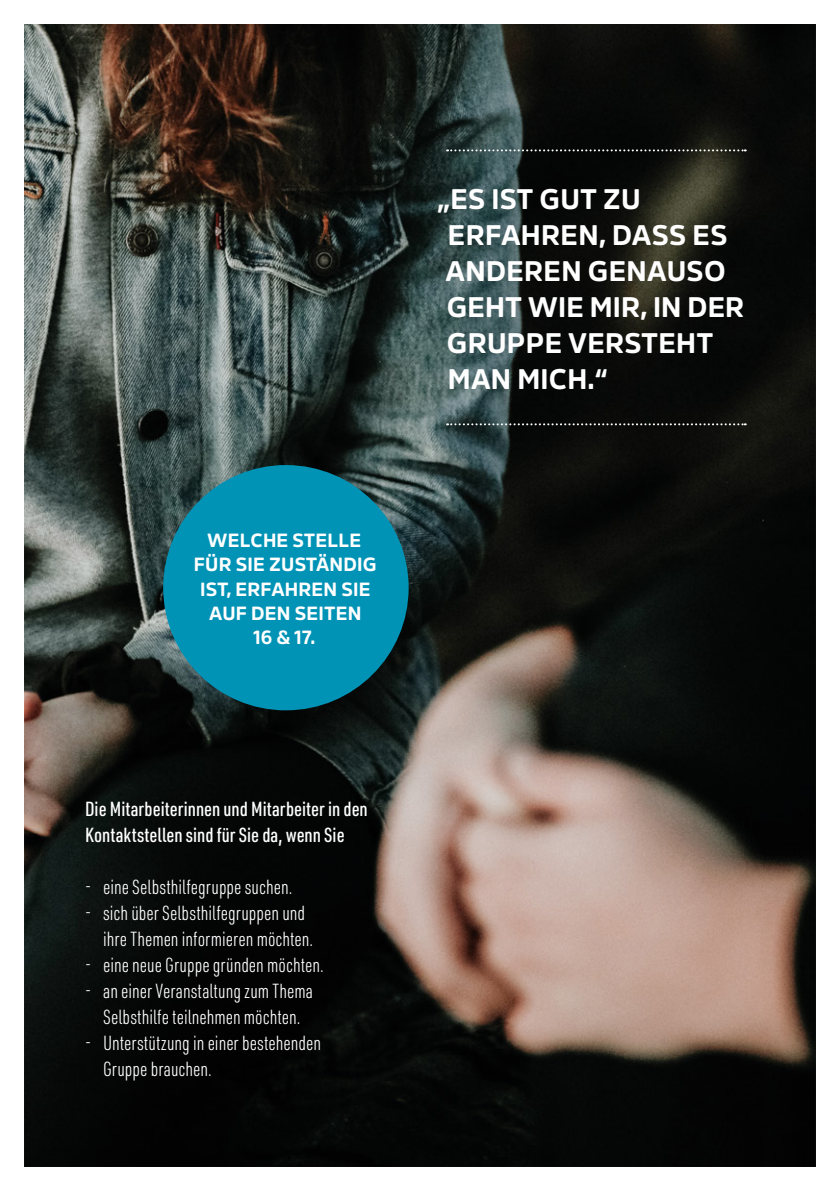
<style>
.page{position:relative;width:840px;height:1191px;background:#fff}
.page>*{position:absolute;margin:0;border:0;box-sizing:border-box;transform-origin:0 0}
.t1{font:700 28px/36px "Amsi Pro Normal";letter-spacing:.01em;color:#fff}
.t2{font:300 20px/26px "URWDIN Cond";color:#fff}
.t3{font:500 20px/26px "URWDIN Cond";color:#fff}
.t4{font:700 18.8px/24.4px "Amsi Pro Normal";letter-spacing:.01em;color:#fff;text-align:center}
</style>
<div class="page">
<img style="left:25px;top:25px;width:789px;height:1141px">
<div style="left:163px;top:465px;width:245px;height:245px;background:#0093b6;border-radius:50%"></div>
<svg style="left:447px;top:423px;width:298px;height:2px"></svg>
<svg style="left:447px;top:149px;width:298px;height:2px"></svg>
<p class="t4" style="left:194px;top:526px;width:184px">WELCHE STELLE<br>FÜR SIE ZUSTÄNDIG<br>IST, ERFAHREN SIE<br>AUF DEN SEITEN<br>16 &amp; 17.</p>
<h1 class="t1" style="left:437px;top:178px;width:308px">„ES IST GUT ZU<br>ERFAHREN, DASS ES<br>ANDEREN GENAUSO<br>GEHT WIE MIR, IN DER<br>GRUPPE VERSTEHT<br>MAN MICH.“</h1>
<p class="t3" style="left:85px;top:795px;width:284px">Die Mitarbeiterinnen und Mitarbeiter in den<br>Kontaktstellen sind für Sie da, wenn Sie</p>
<p class="t2" style="left:85px;top:873px;width:208px">- eine Selbsthilfegruppe suchen.</p>
<p class="t2" style="left:103px;top:899px;width:211px;text-indent:-18px">- sich über Selbsthilfegruppen und ihre Themen informieren möchten.</p>
<p class="t2" style="left:85px;top:951px;width:240px">- eine neue Gruppe gründen möchten.</p>
<p class="t2" style="left:85px;top:977px;width:229px;text-align:center">- an einer Veranstaltung zum Thema<br>Selbsthilfe teilnehmen möchten.</p>
<p class="t2" style="left:103px;top:1029px;width:219px;text-indent:-18px">- Unterstützung in einer bestehenden<br>Gruppe brauchen.</p>
</div>
